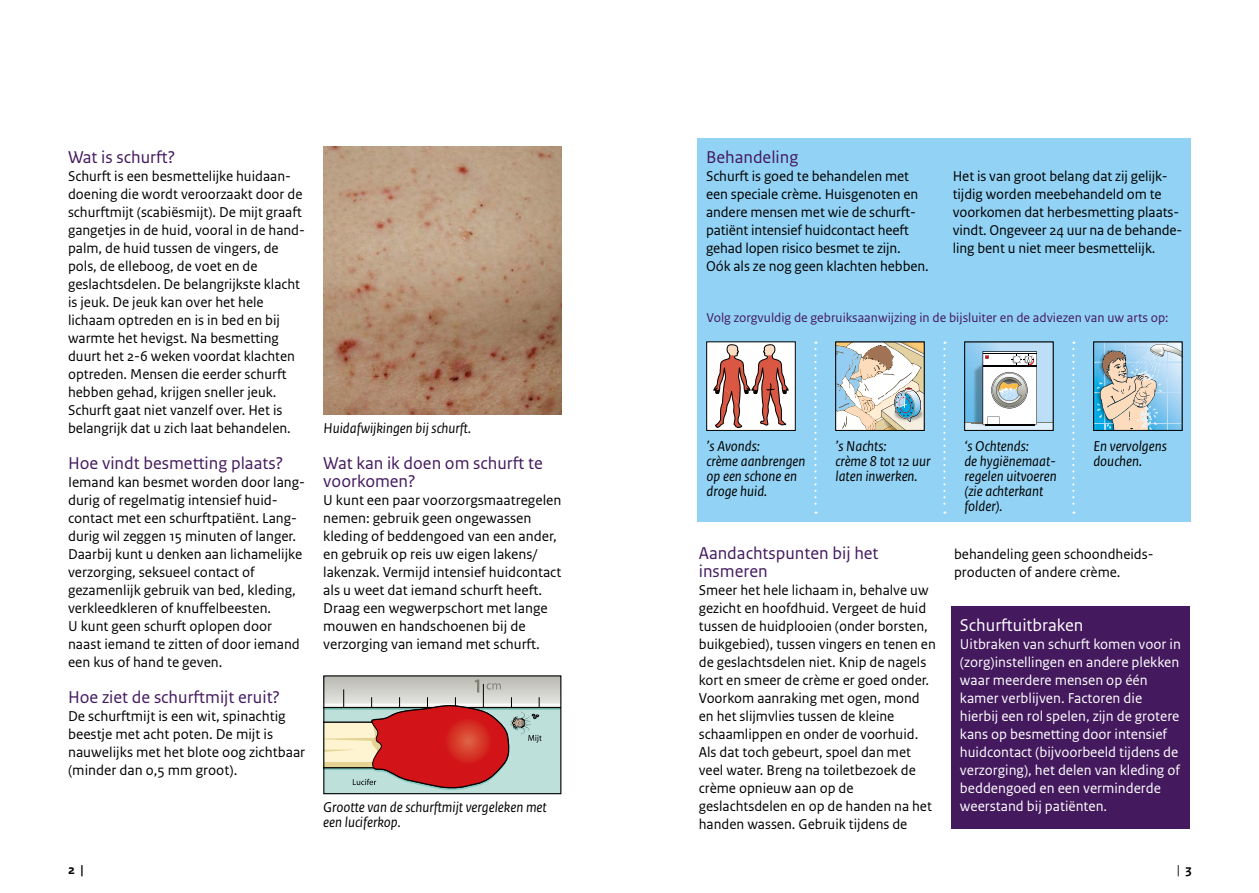
<style>
.page{position:relative;width:1259px;height:893px;background:#fff}
.page>*{position:absolute;margin:0;border:0;box-sizing:border-box;transform-origin:0 0}
._06_RIVM_Alineakop{font:18px/18px "Rijksoverheid Sans Text";color:#44195e}
.t1{font:18px "Rijksoverheid Sans Text";color:#fff}
._10_RIVM_Broodtekst{font:15px/18px "Rijksoverheid Sans Text";color:#000}
.t2{font:15px/18px "Rijksoverheid Sans Text";color:#fff}
._14_RIVM_Fotobijschr{font:italic 15px/15px "Rijksoverheid Sans Text";color:#000}
._14_RIVM_Fotobijschr-2{font:13.5px "Rijksoverheid Sans Text";color:#44195e}
.t3{font:700 13.5px "Rijksoverheid Sans Text";color:#000}
.t4{font:13.5px "Rijksoverheid Sans Text";color:#000}
.s1{font-weight:700}
</style>
<div class="page">
<img style="left:323px;top:147px;width:239px;height:268px">
<svg style="left:325px;top:677px;width:234px;height:115px"></svg>
<div style="left:323px;top:675px;width:238px;height:119px;border:1px solid #000"></div>
<div style="left:697px;top:281px;width:494px;height:241px;background:#92d2f4"></div>
<svg style="left:814px;top:342px;width:2px;height:172px"></svg>
<svg style="left:943px;top:342px;width:2px;height:172px"></svg>
<svg style="left:1072px;top:342px;width:2px;height:172px"></svg>
<div style="left:697px;top:138px;width:494px;height:148px;background:#92d2f4"></div>
<div style="left:706px;top:342px;width:89px;height:88px;background:#fff"></div>
<svg style="left:713px;top:345px;width:75px;height:83px"></svg>
<div style="left:706px;top:342px;width:89px;height:89px;border:1px solid #000"></div>
<img style="left:837px;top:342px;width:88px;height:88px">
<div style="left:835px;top:342px;width:89px;height:89px;border:1px solid #000"></div>
<svg style="left:966px;top:344px;width:85px;height:85px"></svg>
<div style="left:964px;top:342px;width:89px;height:89px;border:1px solid #000"></div>
<img style="left:1095px;top:344px;width:85px;height:85px">
<div style="left:1093px;top:342px;width:89px;height:89px;border:1px solid #000"></div>
<div style="left:951px;top:606px;width:238px;height:223px;background:#44195e"></div>
<p class="_06_RIVM_Alineakop" style="left:68px;top:148px;width:109px">Wat is schurft?</p>
<p class="_10_RIVM_Broodtekst" style="left:68px;top:167px;width:236px">Schurft is een besmettelijke huidaan&shy;doening die wordt veroorzaakt door de schurftmijt (scabiësmijt). De mijt graaft gangetjes in de huid, vooral in de hand-- palm, de huid tussen de vingers, de pols, de elleboog, de voet en de geslachtsdelen. De belangrijkste klacht is jeuk. De jeuk kan over het hele lichaam optreden en is in bed en bij warmte het hevigst. Na besmetting duurt het 2-6 weken voordat klachten optreden. Mensen die eerder schurft hebben gehad, krijgen sneller jeuk.<br>Schurft gaat niet vanzelf over. Het is belangrijk dat u zich laat behandelen.</p>
<p class="_06_RIVM_Alineakop" style="left:68px;top:454px;width:217px">Hoe vindt besmetting plaats?</p>
<p class="_10_RIVM_Broodtekst" style="left:68px;top:473px;width:236px">Iemand kan besmet worden door lang-- durig of regelmatig intensief huid&shy;contact met een schurftpatiënt. Lang-- durig wil zeggen 15 minuten of langer.<br>Daarbij kunt u denken aan lichamelijke verzorging, seksueel contact of gezamenlijk gebruik van bed, kleding, verkleedkleren of knuffelbeesten.<br>U kunt geen schurft oplopen door naast iemand te zitten of door iemand een kus of hand te geven.</p>
<p class="_06_RIVM_Alineakop" style="left:68px;top:688px;width:214px">Hoe ziet de schurftmijt eruit?</p>
<p class="_10_RIVM_Broodtekst" style="left:68px;top:707px;width:239px">De schurftmijt is een wit, spinachtig beestje met acht poten. De mijt is nauwelijks met het blote oog zichtbaar (minder dan 0,5 mm groot).</p>
<p class="_14_RIVM_Fotobijschr" style="left:323px;top:421px;width:149px">Huidafwijkingen bij schurft.</p>
<p class="_06_RIVM_Alineakop" style="left:323px;top:454px;width:221px">Wat kan ik doen om schurft te voorkomen?</p>
<p class="_10_RIVM_Broodtekst" style="left:323px;top:491px;width:240px">U kunt een paar voorzorgsmaatregelen nemen: gebruik geen ongewassen kleding of beddengoed van een ander, en gebruik op reis uw eigen lakens/ lakenzak. Vermijd intensief huidcontact als u weet dat iemand schurft heeft.<br>Draag een wegwerpschort met lange mouwen en handschoenen bij de verzorging van iemand met schurft.</p>
<p class="_14_RIVM_Fotobijschr" style="left:323px;top:800px;width:225px">Grootte van de schurftmijt vergeleken met een luciferkop.</p>
<p class="_06_RIVM_Alineakop" style="left:706px;top:148px;width:94px">Behandeling</p>
<p class="_10_RIVM_Broodtekst" style="left:706px;top:167px;width:224px">Schurft is goed te behandelen met een speciale crème. Huisgenoten en andere mensen met wie de schurft&shy;patiënt intensief huidcontact heeft gehad lopen risico besmet te zijn.<br>Oók als ze nog geen klachten hebben.</p>
<p class="_10_RIVM_Broodtekst" style="left:952px;top:167px;width:228px">Het is van groot belang dat zij gelijk&shy;tijdig worden meebehandeld om te voorkomen dat herbesmetting plaats-- vindt. Ongeveer 24 uur na de behande-- ling bent u niet meer besmettelijk.</p>
<p class="_14_RIVM_Fotobijschr-2" style="left:706px;top:310px;width:463px">Volg zorgvuldig de gebruiksaanwijzing in de bijsluiter en de adviezen van uw arts op:</p>
<p class="_14_RIVM_Fotobijschr" style="left:706px;top:439px;width:100px">’s Avonds:<br>crème aanbrengen op een schone en droge huid.</p>
<p class="_14_RIVM_Fotobijschr" style="left:835px;top:439px;width:97px">’s Nachts:<br>crème 8 tot 12 uur laten inwerken.</p>
<p class="_14_RIVM_Fotobijschr" style="left:964px;top:439px;width:94px">‘s Ochtends:<br>de hygiënemaat&shy;regelen uitvoeren (zie achterkant folder).</p>
<p class="_14_RIVM_Fotobijschr" style="left:1093px;top:439px;width:75px">En vervolgens douchen.</p>
<p class="_06_RIVM_Alineakop" style="left:699px;top:544px;width:181px">Aandachtspunten bij het insmeren</p>
<p class="_10_RIVM_Broodtekst" style="left:699px;top:581px;width:239px">Smeer het hele lichaam in, behalve uw gezicht en hoofdhuid. Vergeet de huid tussen de huidplooien (onder borsten, buikgebied), tussen vingers en tenen en de geslachtsdelen niet. Knip de nagels kort en smeer de crème er goed onder.<br>Voorkom aanraking met ogen, mond en het slijmvlies tussen de kleine schaamlippen en onder de voorhuid.<br>Als dat toch gebeurt, spoel dan met veel water. Breng na toiletbezoek de crème opnieuw aan op de geslachtsdelen en op de handen na het handen wassen. Gebruik tijdens de</p>
<p class="_10_RIVM_Broodtekst" style="left:954px;top:545px;width:201px">behandeling geen schoondheids&shy;producten of andere crème.</p>
<p class="t1" style="left:960px;top:614px;width:125px">Schurftuitbraken</p>
<p class="t2" style="left:960px;top:635px;width:222px">Uitbraken van schurft komen voor in (zorg)instellingen en andere plekken waar meerdere mensen op één kamer verblijven. Factoren die hierbij een rol spelen, zijn de grotere kans op besmetting door intensief huidcontact (bijvoorbeeld tijdens de verzorging), het delen van kleding of beddengoed en een verminderde weerstand bij patiënten.</p>
<p class="t3" style="left:68px;top:862px;width:17px">2 |</p>
<p class="t4" style="left:1176px;top:862px;width:17px">| <span class="s1">3</span></p>
</div>
